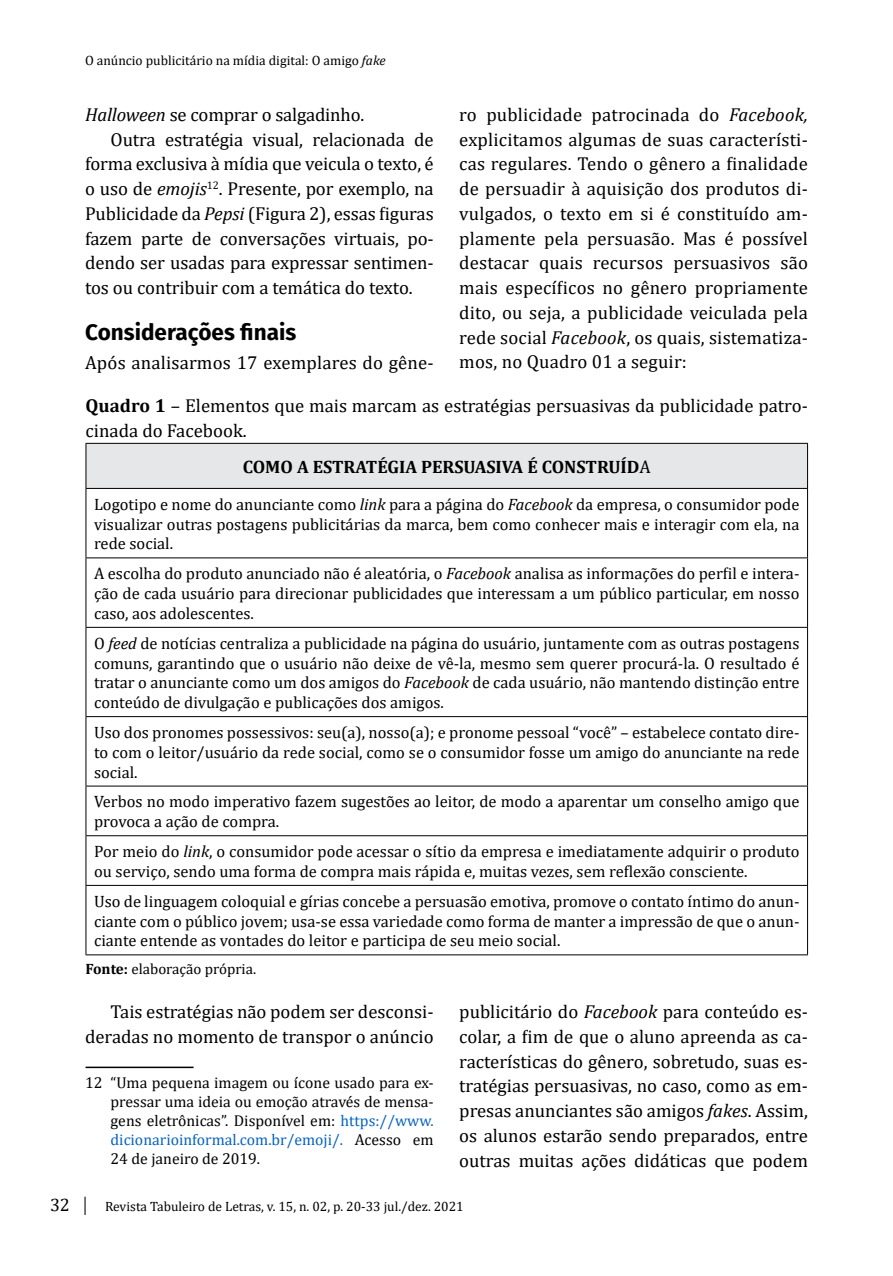
<style>
.page{position:relative;width:893px;height:1276px;background:#fff}
.page>*{position:absolute;margin:0;border:0;box-sizing:border-box;transform-origin:0 0}
.t1{font:700 22.5px "Fira Sans";color:#000}
.t2{font:18.75px/24.8px "Cambria";letter-spacing:-.005em;color:#000;text-align:justify}
.t3{font:700 18px "Cambria";color:#000}
.t4{font:18px "Cambria";color:#000}
.t5{font:16.5px/19.8px "Cambria";color:#000;text-align:justify}
.t6{font:15.75px/18.9px "Cambria";color:#000;text-align:justify}
.t7{font:15px "Cambria";color:#000}
.t8{font:13.5px "Cambria";color:#000}
.s1{font-style:italic}
.s2{font-weight:700}
.s3{font-weight:400}
.s4{color:#0563c1}
</style>
<div class="page">
<svg style="left:85px;top:1196px;width:1px;height:19px"></svg>
<hr style="left:86px;top:1066px;width:108px;height:2px;background:#000">
<div style="left:86px;top:443px;width:721px;height:45px;background:#e6e7e8"></div>
<hr style="left:86px;top:443px;width:722px;height:1px;background:#000">
<hr style="left:86px;top:488px;width:722px;height:1px;background:#000">
<hr style="left:86px;top:557px;width:722px;height:1px;background:#000">
<hr style="left:86px;top:627px;width:722px;height:1px;background:#000">
<hr style="left:86px;top:716px;width:722px;height:1px;background:#000">
<hr style="left:86px;top:785px;width:722px;height:1px;background:#000">
<hr style="left:86px;top:835px;width:722px;height:1px;background:#000">
<hr style="left:86px;top:885px;width:722px;height:1px;background:#000">
<hr style="left:86px;top:954px;width:722px;height:1px;background:#000">
<hr style="left:86px;top:444px;width:1px;height:44px;background:#000">
<hr style="left:86px;top:489px;width:1px;height:68px;background:#000">
<hr style="left:86px;top:558px;width:1px;height:69px;background:#000">
<hr style="left:86px;top:628px;width:1px;height:88px;background:#000">
<hr style="left:86px;top:717px;width:1px;height:68px;background:#000">
<hr style="left:86px;top:786px;width:1px;height:49px;background:#000">
<hr style="left:86px;top:836px;width:1px;height:49px;background:#000">
<hr style="left:86px;top:885px;width:1px;height:69px;background:#000">
<hr style="left:807px;top:444px;width:1px;height:44px;background:#000">
<hr style="left:807px;top:489px;width:1px;height:68px;background:#000">
<hr style="left:807px;top:558px;width:1px;height:69px;background:#000">
<hr style="left:807px;top:628px;width:1px;height:88px;background:#000">
<hr style="left:807px;top:717px;width:1px;height:68px;background:#000">
<hr style="left:807px;top:786px;width:1px;height:49px;background:#000">
<hr style="left:807px;top:836px;width:1px;height:49px;background:#000">
<hr style="left:807px;top:885px;width:1px;height:69px;background:#000">
<p class="t8" style="left:85px;top:52px;width:302px">O anúncio publicitário na mídia digital: O amigo <span class="s1">fake</span></p>
<p class="t2" style="left:85px;top:102px;width:281px"><span class="s1">Halloween</span> se comprar o salgadinho.</p>
<p class="t2" style="left:111px;top:127px;width:325px">Outra estratégia visual, relacionada de</p>
<p class="t2" style="left:85px;top:152px;width:350px">forma exclusiva à mídia que veicula o texto, é</p>
<p class="t2" style="left:85px;top:176px;width:350px">o uso de <span class="s1">emojis</span><sup>12</sup>. Presente, por exemplo, na</p>
<p class="t2" style="left:85px;top:201px;width:350px">Publicidade da <span class="s1">Pepsi</span> (Figura 2), essas figuras</p>
<p class="t2" style="left:85px;top:226px;width:350px">fazem parte de conversações virtuais, po-</p>
<p class="t2" style="left:85px;top:251px;width:350px">dendo ser usadas para expressar sentimen-</p>
<p class="t2" style="left:85px;top:275px;width:329px">tos ou contribuir com a temática do texto.</p>
<h1 class="t1" style="left:85px;top:313px;width:213px">Considerações finais</h1>
<p class="t2" style="left:85px;top:350px;width:350px">Após analisarmos 17 exemplares do gêne-</p>
<p class="t2" style="left:459px;top:102px;width:350px">ro publicidade patrocinada do <span class="s1">Facebook, </span>explicitamos algumas de suas característi&shy;cas regulares. Tendo o gênero a finalidade de persuadir à aquisição dos produtos di&shy;vulgados, o texto em si é constituído am&shy;plamente pela persuasão. Mas é possível destacar quais recursos persuasivos são mais específicos no gênero propriamente dito, ou seja, a publicidade veiculada pela rede social <span class="s1">Facebook</span>, os quais, sistematiza&shy;mos, no Quadro 01 a seguir:</p>
<p class="t2" style="left:86px;top:393px;width:724px"><span class="s2">QUADRO 1</span> – Elementos que mais marcam as estratégias persuasivas da publicidade patro&shy;cinada do Facebook.</p>
<p class="t3" style="left:243px;top:454px;width:407px">COMO A ESTRATÉGIA PERSUASIVA É CONSTRUÍD<span class="s3">a</span></p>
<p class="t5" style="left:94px;top:494px;width:707px">Logotipo e nome do anunciante como <span class="s1">link</span> para a página do <span class="s1">Facebook</span> da empresa, o consumidor pode visualizar outras postagens publicitárias da marca, bem como conhecer mais e interagir com ela, na rede social.</p>
<p class="t5" style="left:94px;top:563px;width:707px">A escolha do produto anunciado não é aleatória, o <span class="s1">Facebook</span> analisa as informações do perfil e intera&shy;ção de cada usuário para direcionar publicidades que interessam a um público particular, em nosso caso, aos adolescentes.</p>
<p class="t5" style="left:94px;top:633px;width:707px">O <span class="s1">feed</span> de notícias centraliza a publicidade na página do usuário, juntamente com as outras postagens comuns, garantindo que o usuário não deixe de vê-la, mesmo sem querer procurá-la. O resultado é tratar o anunciante como um dos amigos do <span class="s1">Facebook</span> de cada usuário, não mantendo distinção entre conteúdo de divulgação e publicações dos amigos.</p>
<p class="t5" style="left:94px;top:722px;width:707px">Uso dos pronomes possessivos: seu(a), nosso(a); e pronome pessoal “você” – estabelece contato dire&shy;to com o leitor/usuário da rede social, como se o consumidor fosse um amigo do anunciante na rede social.</p>
<p class="t5" style="left:94px;top:792px;width:707px">Verbos no modo imperativo fazem sugestões ao leitor, de modo a aparentar um conselho amigo que provoca a ação de compra.</p>
<p class="t5" style="left:94px;top:841px;width:707px">Por meio do <span class="s1">link</span>, o consumidor pode acessar o sítio da empresa e imediatamente adquirir o produto ou serviço, sendo uma forma de compra mais rápida e, muitas vezes, sem reflexão consciente.</p>
<p class="t5" style="left:94px;top:891px;width:707px">Uso de linguagem coloquial e gírias concebe a persuasão emotiva, promove o contato íntimo do anun&shy;ciante com o público jovem; usa-se essa variedade como forma de manter a impressão de que o anun&shy;ciante entende as vontades do leitor e participa de seu meio social.</p>
<p class="t7" style="left:86px;top:960px;width:172px"><span class="s2">FONTE:</span> elaboração própria.</p>
<p class="t2" style="left:85px;top:999px;width:350px;text-align:right">Tais estratégias não podem ser desconsi&shy;deradas no momento de transpor o anúncio</p>
<p class="t2" style="left:459px;top:999px;width:350px">publicitário do <span class="s1">Facebook</span> para conteúdo es&shy;colar, a fim de que o aluno apreenda as ca&shy;racterísticas do gênero, sobretudo, suas es&shy;tratégias persuasivas, no caso, como as em&shy;presas anunciantes são amigos <span class="s1">fakes</span>. Assim, os alunos estarão sendo preparados, entre outras muitas ações didáticas que podem</p>
<p class="t6" style="left:111px;top:1073px;width:325px;text-indent:-25px">12 “Uma pequena imagem ou ícone usado para ex&shy;pressar uma ideia ou emoção através de mensa&shy;gens eletrônicas”. Disponível em: <span class="s4">https://www. dicionarioinformal.com.br/emoji/.</span> Acesso em 24 de janeiro de 2019.</p>
<p class="t4" style="left:50px;top:1194px;width:21px">32</p>
<p class="t8" style="left:105px;top:1198px;width:360px">Revista Tabuleiro de Letras, v. 15, n. 02, p. 20-33 jul./dez. 2021</p>
</div>
